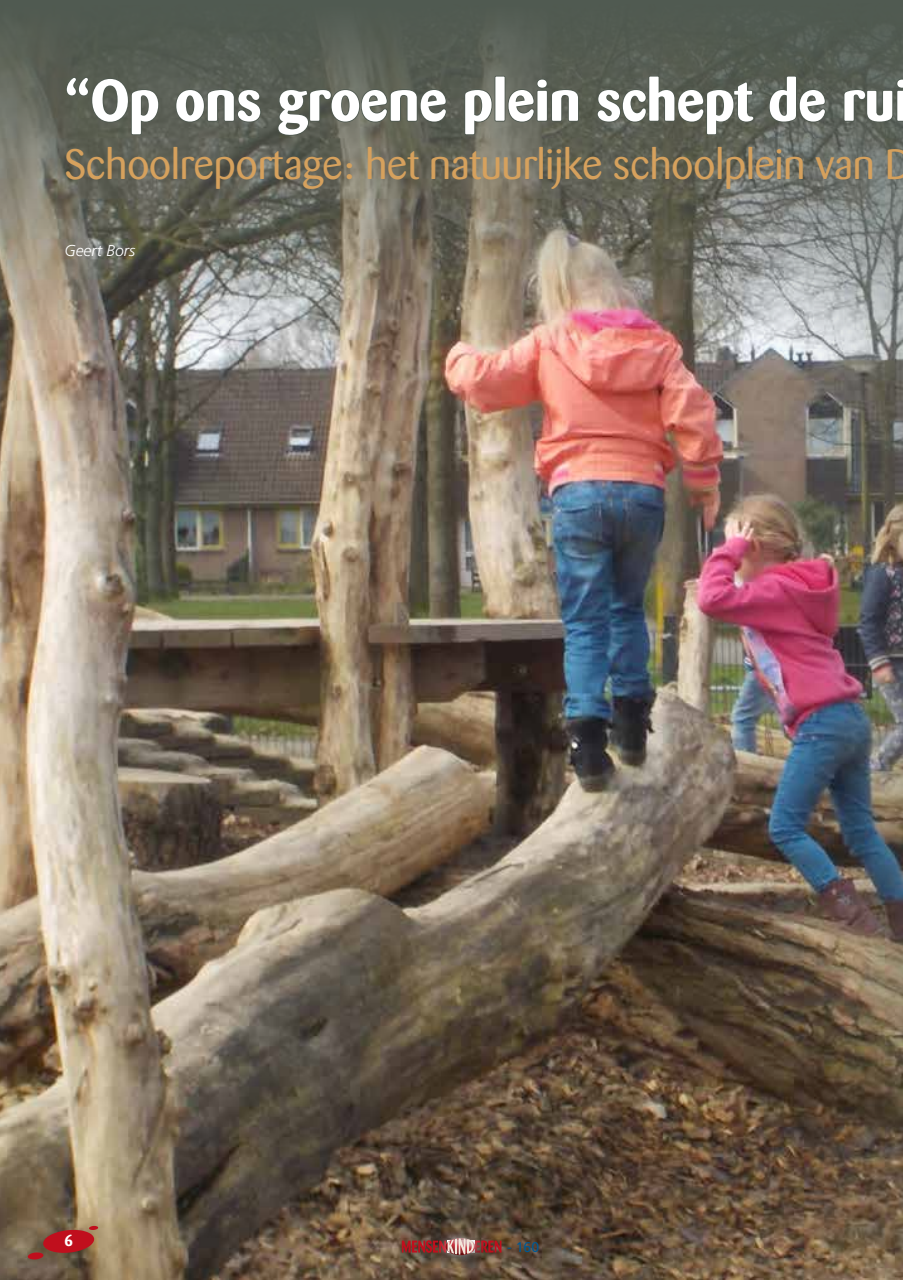
<style>
.page{position:relative;width:903px;height:1280px;background:#fff}
.page>*{position:absolute;margin:0;border:0;box-sizing:border-box;transform-origin:0 0}
.t1{font:700 57.75px "Barmeno";color:#fff}
.t2{font:42px "Barmeno";color:#d6a15d}
.t3{font:italic 300 15.75px "Frutiger LT Std";color:#fff}
.t4{font:700 15.75px "Barmeno";color:#fff}
.t5{font:14px "Frutiger LT Std";color:#005992}
</style>
<div class="page">
<img style="left:0;top:348px;width:754px;height:932px">
<svg style="left:0;top:0;width:754px;height:348px;background:#747266"></svg>
<img style="left:754px;top:0;width:149px;height:1280px">
<svg style="left:28px;top:1226px;width:70px;height:33px;background:#984137"></svg>
<div style="left:443px;top:1236px;width:48px;height:35px;background:#000;opacity:.6"></div>
<div style="left:435px;top:1227px;width:51px;height:39px;background:#fff;opacity:.75"></div>
<div style="left:444px;top:1236px;width:33px;height:15px;background:#fff;opacity:.75"></div>
<div style="left:444px;top:1239px;width:33px;height:18px;background:#c00f1d;opacity:.75"></div>
<svg style="left:402px;top:1238px;width:99px;height:16px;background:#9a504d"></svg>
<svg style="left:65px;top:76px;width:95px;height:60px;background:#585e53"></svg>
<svg style="left:175px;top:88px;width:87px;height:35px;background:#595f56"></svg>
<svg style="left:277px;top:80px;width:170px;height:57px;background:#5d6156"></svg>
<svg style="left:463px;top:88px;width:30px;height:48px"></svg>
<div style="left:494px;top:76px;width:11px;height:46px;border:2px solid #505a51"></div>
<svg style="left:507px;top:78px;width:73px;height:45px;background:#5c6257"></svg>
<svg style="left:596px;top:75px;width:159px;height:61px;background:#585e53"></svg>
<svg style="left:768px;top:75px;width:58px;height:48px;background:#575d54"></svg>
<svg style="left:842px;top:78px;width:61px;height:45px;background:#586057"></svg>
<h1 class="t1" style="left:64px;top:66px;width:846px">“Op ons groene plein schept de rui</h1>
<p class="t2" style="left:64px;top:140px;width:850px">Schoolreportage: het natuurlijke schoolplein van D</p>
<p class="t3" style="left:64px;top:241px;width:72px">Geert Bors</p>
<p class="t4" style="left:64px;top:1231px;width:10px">6</p>
<p class="t5" style="left:507px;top:1239px;width:33px">- 160</p>
</div>
